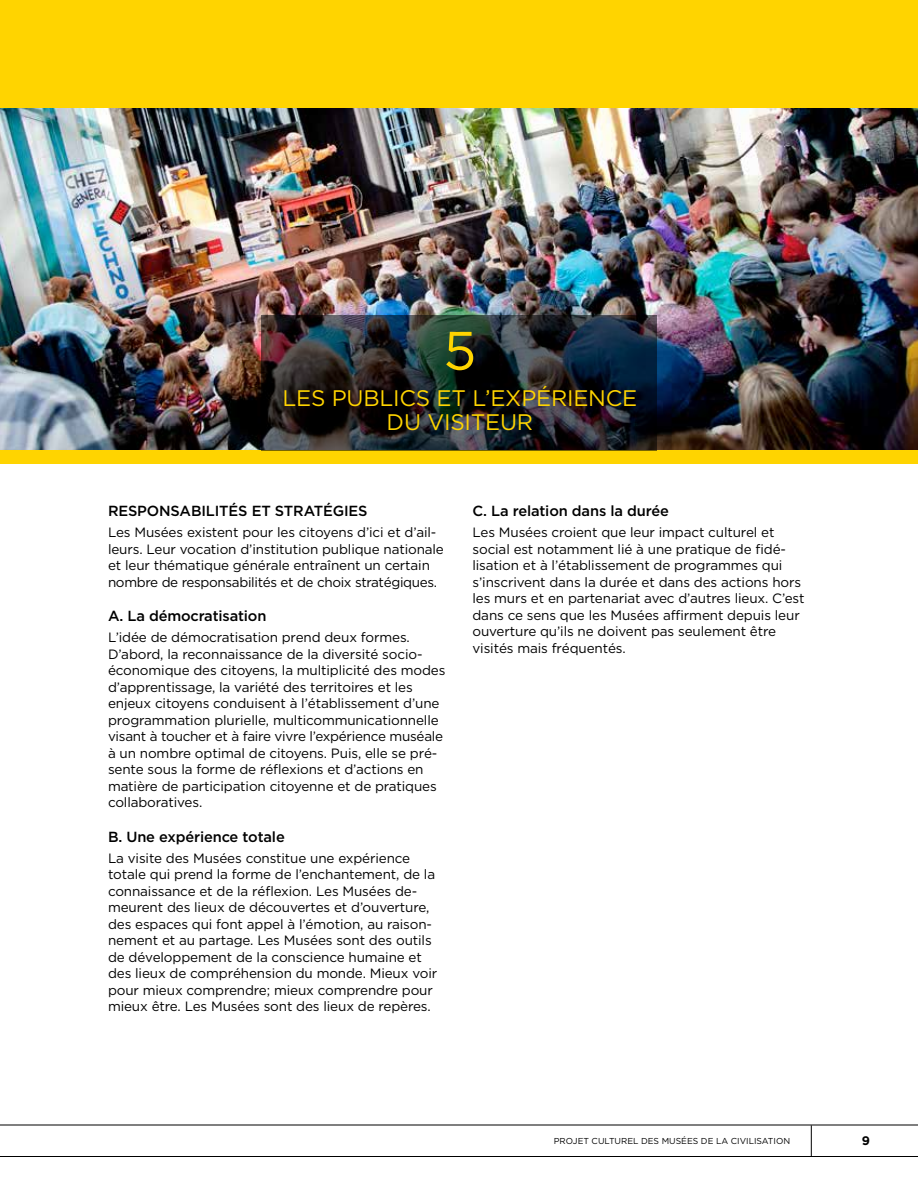
<style>
.page{position:relative;width:918px;height:1188px;background:#fff}
.page>*{position:absolute;margin:0;border:0;box-sizing:border-box;transform-origin:0 0}
.t1{font:54px "Gotham";color:#ffd400}
.t2{font:22.5px/23.2px "Gotham";letter-spacing:-.01em;color:#ffd400;text-align:center}
.t3{font:500 14.7px "Gotham";letter-spacing:-.01em;color:#000}
.t4{font:13.5px/16.5px "Gotham";letter-spacing:-.01em;color:#000}
.t5{font:700 12.3px "Gotham";color:#000}
.t6{font:8.7px "Gotham";color:#000}
</style>
<div class="page">
<hr style="left:0;top:1125px;width:918px;height:1px;background:#000">
<hr style="left:0;top:1156px;width:918px;height:1px;background:#000">
<hr style="left:811px;top:1125px;width:1px;height:32px;background:#000">
<div style="left:0;top:0;width:918px;height:464px;background:#ffd400"></div>
<img style="left:0;top:108px;width:918px;height:342px">
<img style="left:261px;top:315px;width:396px;height:136px">
<h1 class="t1" style="left:443px;top:321px;width:35px">5</h1>
<h2 class="t2" style="left:283px;top:386px;width:356px">LES PUBLICS ET L’EXPÉRIENCE<br>DU VISITEUR</h2>
<p class="t3" style="left:108px;top:503px;width:261px">RESPONSABILITÉS ET STRATÉGIES</p>
<p class="t4" style="left:108px;top:524px;width:337px">Les Musées existent pour les citoyens d’ici et d’ail&shy;leurs. Leur vocation d’institution publique nationale et leur thématique générale entraînent un certain nombre de responsabilités et de choix stratégiques.</p>
<p class="t3" style="left:108px;top:608px;width:160px">A. La démocratisation</p>
<p class="t4" style="left:108px;top:629px;width:339px">L’idée de démocratisation prend deux formes.<br>D’abord, la reconnaissance de la diversité socio&shy;économique des citoyens, la multiplicité des modes d’apprentissage, la variété des territoires et les enjeux citoyens conduisent à l’établissement d’une programmation plurielle, multicommunicationnelle visant à toucher et à faire vivre l’expérience muséale à un nombre optimal de citoyens. Puis, elle se pré&shy;sente sous la forme de réflexions et d’actions en matière de participation citoyenne et de pratiques collaboratives.</p>
<p class="t3" style="left:108px;top:828px;width:178px">B. Une expérience totale</p>
<p class="t4" style="left:108px;top:849px;width:331px">La visite des Musées constitue une expérience totale qui prend la forme de l’enchantement, de la connaissance et de la réflexion. Les Musées de&shy;meurent des lieux de découvertes et d’ouverture, des espaces qui font appel à l’émotion, au raison&shy;nement et au partage. Les Musées sont des outils de développement de la conscience humaine et des lieux de compréhension du monde. Mieux voir pour mieux comprendre; mieux comprendre pour mieux être. Les Musées sont des lieux de repères.</p>
<p class="t3" style="left:472px;top:503px;width:198px">C. La relation dans la durée</p>
<p class="t4" style="left:472px;top:524px;width:334px">Les Musées croient que leur impact culturel et social est notamment lié à une pratique de fidé&shy;lisation et à l’établissement de programmes qui s’inscrivent dans la durée et dans des actions hors les murs et en partenariat avec d’autres lieux. C’est dans ce sens que les Musées affirment depuis leur ouverture qu’ils ne doivent pas seulement être visités mais fréquentés.</p>
<p class="t6" style="left:554px;top:1136px;width:238px">PROJET CULTUREL DES MUSÉES DE LA CIVILISATION</p>
<p class="t5" style="left:862px;top:1133px;width:10px">9</p>
</div>
